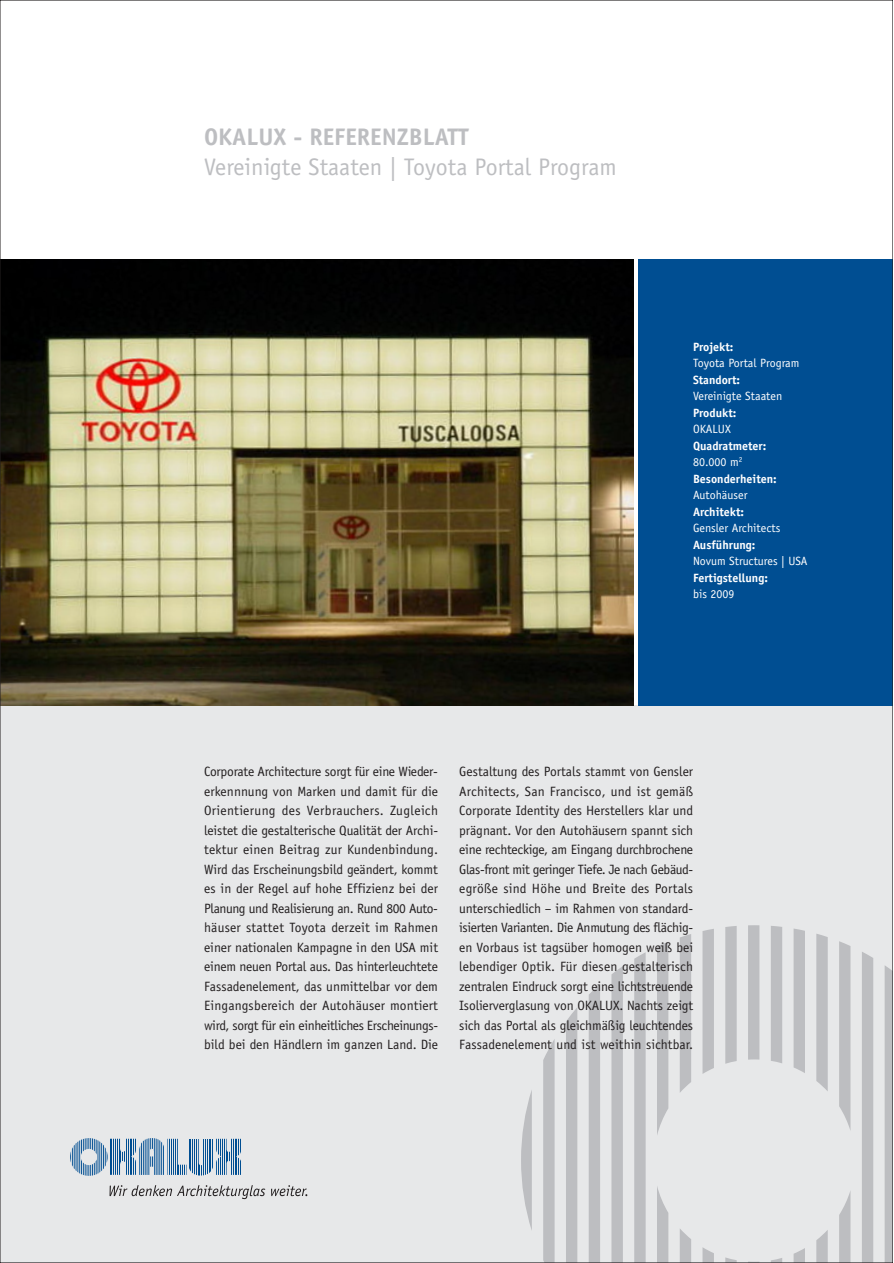
<style>
.page{position:relative;width:894px;height:1263px;background:#fff}
.page>*{position:absolute;margin:0;border:0;box-sizing:border-box;transform-origin:0 0}
.t1{font:24px "Officina Sans";color:#bdbec1}
.t2{font:700 24px "Officina Sans";color:#bdbec1}
.t3{font:13.5px/19.5px "Officina Sans";color:#231f20;text-align:justify}
.t4{font:700 12px/16.5px "Officina Sans";color:#fff}
.t5{font:12px "Officina Sans";color:#fff}
.s1{font-weight:400}
</style>
<div class="page">
<div style="left:0;top:706px;width:892px;height:557px;background:#e7e8e9"></div>
<svg style="left:521px;top:925px;width:369px;height:336px"></svg>
<div style="left:638px;top:259px;width:254px;height:447px;background:#004e92"></div>
<img style="left:2px;top:259px;width:632px;height:447px">
<svg style="left:139px;top:1138px;width:25px;height:37px"></svg>
<svg style="left:70px;top:1138px;width:38px;height:38px"></svg>
<hr style="left:110px;top:1139px;width:1px;height:36px;background:#004e92">
<hr style="left:111px;top:1139px;width:1px;height:36px;background:#004e92">
<hr style="left:113px;top:1139px;width:1px;height:36px;background:#004e92">
<hr style="left:115px;top:1139px;width:1px;height:36px;background:#004e92">
<hr style="left:117px;top:1139px;width:1px;height:36px;background:#004e92">
<hr style="left:119px;top:1139px;width:1px;height:36px;background:#004e92">
<hr style="left:121px;top:1139px;width:1px;height:36px;background:#004e92">
<hr style="left:122px;top:1139px;width:1px;height:36px;background:#004e92">
<hr style="left:124px;top:1139px;width:1px;height:36px;background:#004e92">
<hr style="left:126px;top:1139px;width:1px;height:36px;background:#004e92">
<hr style="left:128px;top:1139px;width:1px;height:36px;background:#004e92">
<hr style="left:130px;top:1139px;width:1px;height:36px;background:#004e92">
<hr style="left:131px;top:1139px;width:1px;height:36px;background:#004e92">
<hr style="left:133px;top:1139px;width:1px;height:36px;background:#004e92">
<hr style="left:135px;top:1139px;width:1px;height:36px;background:#004e92">
<hr style="left:167px;top:1139px;width:1px;height:36px;background:#004e92">
<hr style="left:169px;top:1139px;width:1px;height:36px;background:#004e92">
<hr style="left:171px;top:1139px;width:1px;height:36px;background:#004e92">
<hr style="left:173px;top:1139px;width:1px;height:36px;background:#004e92">
<hr style="left:175px;top:1139px;width:1px;height:36px;background:#004e92">
<hr style="left:177px;top:1139px;width:1px;height:36px;background:#004e92">
<hr style="left:178px;top:1139px;width:1px;height:36px;background:#004e92">
<hr style="left:180px;top:1139px;width:1px;height:36px;background:#004e92">
<hr style="left:182px;top:1139px;width:1px;height:36px;background:#004e92">
<hr style="left:184px;top:1139px;width:1px;height:36px;background:#004e92">
<hr style="left:186px;top:1139px;width:1px;height:36px;background:#004e92">
<svg style="left:189px;top:1163px;width:24px;height:13px"></svg>
<hr style="left:216px;top:1139px;width:1px;height:36px;background:#004e92">
<hr style="left:218px;top:1139px;width:1px;height:36px;background:#004e92">
<hr style="left:220px;top:1139px;width:1px;height:36px;background:#004e92">
<hr style="left:222px;top:1139px;width:1px;height:36px;background:#004e92">
<hr style="left:224px;top:1139px;width:1px;height:36px;background:#004e92">
<hr style="left:226px;top:1139px;width:1px;height:36px;background:#004e92">
<hr style="left:227px;top:1139px;width:1px;height:36px;background:#004e92">
<hr style="left:229px;top:1139px;width:1px;height:36px;background:#004e92">
<hr style="left:231px;top:1139px;width:1px;height:36px;background:#004e92">
<hr style="left:233px;top:1139px;width:1px;height:36px;background:#004e92">
<hr style="left:235px;top:1139px;width:1px;height:36px;background:#004e92">
<hr style="left:237px;top:1139px;width:1px;height:36px;background:#004e92">
<hr style="left:238px;top:1139px;width:1px;height:36px;background:#004e92">
<hr style="left:240px;top:1139px;width:1px;height:36px;background:#004e92">
<svg style="left:110px;top:1185px;width:155px;height:14px"></svg>
<svg style="left:271px;top:1185px;width:36px;height:11px"></svg>
<h1 class="t2" style="left:204px;top:128px;width:266px">OKALUX - REFERENZBLATT</h1>
<h1 class="t1" style="left:204px;top:158px;width:414px">Vereinigte Staaten | Toyota Portal Program</h1>
<p class="t4" style="left:693px;top:339px;width:42px">Projekt:</p>
<p class="t5" style="left:693px;top:358px;width:108px">Toyota Portal Program</p>
<p class="t4" style="left:693px;top:372px;width:49px">Standort:</p>
<p class="t5" style="left:693px;top:391px;width:91px">Vereinigte Staaten</p>
<p class="t4" style="left:693px;top:405px;width:45px">Produkt:</p>
<p class="t5" style="left:693px;top:424px;width:39px">OKALUX</p>
<p class="t4" style="left:693px;top:438px;width:85px">Quadratmeter:<br><span class="s1">80.000 m</span><sup>2<br></sup>Besonderheiten:</p>
<p class="t5" style="left:693px;top:490px;width:56px">Autohäuser</p>
<p class="t4" style="left:693px;top:504px;width:53px">Architekt:</p>
<p class="t5" style="left:693px;top:523px;width:89px">Gensler Architects</p>
<p class="t4" style="left:693px;top:537px;width:64px">Ausführung:</p>
<p class="t5" style="left:693px;top:556px;width:116px">Novum Structures | USA</p>
<p class="t4" style="left:693px;top:570px;width:76px">Fertigstellung:</p>
<p class="t5" style="left:693px;top:589px;width:43px">bis 2009</p>
<p class="t3" style="left:204px;top:763px;width:236px">Corporate Architecture sorgt für eine Wieder&shy;erkennnung von Marken und damit für die Orientierung des Verbrauchers. Zugleich leistet die gestalterische Qualität der Archi&shy;tektur einen Beitrag zur Kundenbindung.<br>Wird das Erscheinungsbild geändert, kommt es in der Regel auf hohe Effizienz bei der Planung und Realisierung an. Rund 800 Auto&shy;häuser stattet Toyota derzeit im Rahmen einer nationalen Kampagne in den USA mit einem neuen Portal aus. Das hinterleuchtete Fassadenelement, das unmittelbar vor dem Eingangsbereich der Autohäuser montiert wird, sorgt für ein einheitliches Erscheinungs&shy;bild bei den Händlern im ganzen Land. Die</p>
<p class="t3" style="left:459px;top:763px;width:236px">Gestaltung des Portals stammt von Gensler Architects, San Francisco, und ist gemäß Corporate Identity des Herstellers klar und prägnant. Vor den Autohäusern spannt sich eine rechteckige, am Eingang durchbrochene Glas-front mit geringer Tiefe. Je nach Gebäud&shy;egröße sind Höhe und Breite des Portals unterschiedlich – im Rahmen von standard&shy;isierten Varianten. Die Anmutung des flächig&shy;en Vorbaus ist tagsüber homogen weiß bei lebendiger Optik. Für diesen gestalterisch zentralen Eindruck sorgt eine lichtstreuende Isolierverglasung von OKALUX. Nachts zeigt sich das Portal als gleichmäßig leuchtendes Fassadenelement und ist weithin sichtbar.</p>
</div>
